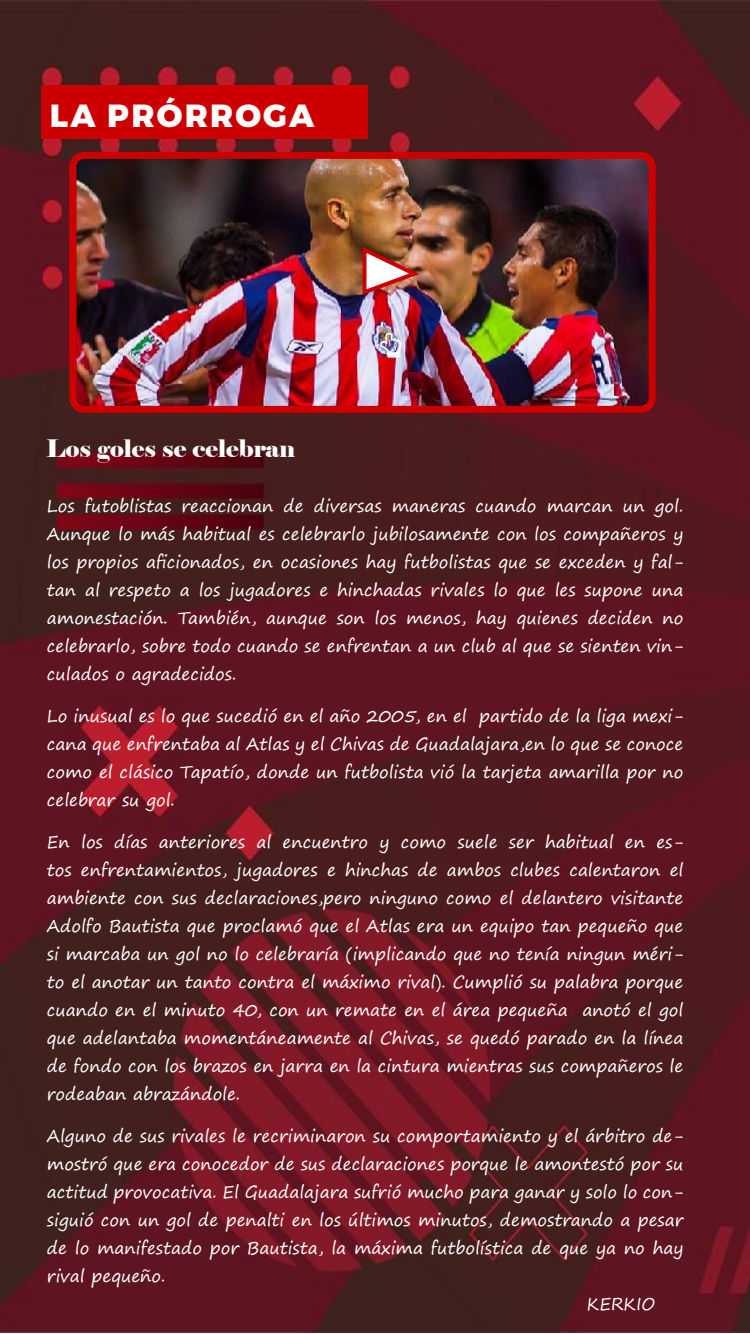
<style>
.page{position:relative;width:750px;height:1334px;background:#fff}
.page>*{position:absolute;margin:0;border:0;box-sizing:border-box;transform-origin:0 0}
.t1{font:800 32px "Montserrat";letter-spacing:.07em;color:#fff}
.t2{font:24px "Elephant";color:#fff}
.t3{font:17px/28px "Segoe Print";color:#fff;text-align:justify}
</style>
<div class="page">
<img style="left:0;top:0;width:750px;height:1333px">
<div style="left:41px;top:85px;width:327px;height:53px;background:#c00"></div>
<img style="left:77px;top:160px;width:571px;height:245px">
<div style="left:69px;top:152px;width:587px;height:261px;border:7px solid #c00;border-radius:12px"></div>
<img style="left:359px;top:244px;width:65px;height:54px">
<svg style="left:380px;top:332px;width:22px;height:25px"></svg>
<h1 class="t1" style="left:50px;top:96px;width:266px">LA PRÓRROGA</h1>
<h2 class="t2" style="left:46px;top:433px;width:250px">Los goles se celebran</h2>
<p class="t3" style="left:47px;top:491px;width:638px">Los futoblistas reaccionan de diversas maneras cuando marcan un gol.<br>Aunque lo más habitual es celebrarlo jubilosamente con los compañeros y los propios aficionados, en ocasiones hay futbolistas que se exceden y fal&shy;tan al respeto a los jugadores e hinchadas rivales lo que les supone una amonestación. También, aunque son los menos, hay quienes deciden no celebrarlo, sobre todo cuando se enfrentan a un club al que se sienten vin&shy;culados o agradecidos.</p>
<p class="t3" style="left:47px;top:701px;width:638px">Lo inusual es lo que sucedió en el año 2005, en el partido de la liga mexi&shy;cana que enfrentaba al Atlas y el Chivas de Guadalajara,en lo que se conoce como el clásico Tapatío, donde un futbolista vió la tarjeta amarilla por no celebrar su gol.</p>
<p class="t3" style="left:47px;top:828px;width:638px">En los días anteriores al encuentro y como suele ser habitual en es&shy;tos enfrentamientos, jugadores e hinchas de ambos clubes calentaron el ambiente con sus declaraciones,pero ninguno como el delantero visitante Adolfo Bautista que proclamó que el Atlas era un equipo tan pequeño que si marcaba un gol no lo celebraría (implicando que no tenía ningun méri&shy;to el anotar un tanto contra el máximo rival). Cumplió su palabra porque cuando en el minuto 40, con un remate en el área pequeña anotó el gol que adelantaba momentáneamente al Chivas, se quedó parado en la línea de fondo con los brazos en jarra en la cintura mientras sus compañeros le rodeaban abrazándole.</p>
<p class="t3" style="left:47px;top:1122px;width:638px">Alguno de sus rivales le recriminaron su comportamiento y el árbitro de-</p>
<p class="t3" style="left:47px;top:1150px;width:638px">mostró que era conocedor de sus declaraciones porque le amontestó por su</p>
<p class="t3" style="left:47px;top:1178px;width:638px">actitud provocativa. El Guadalajara sufrió mucho para ganar y solo lo con-</p>
<p class="t3" style="left:47px;top:1206px;width:638px">siguió con un gol de penalti en los últimos minutos, demostrando a pesar</p>
<p class="t3" style="left:47px;top:1234px;width:638px">de lo manifestado por Bautista, la máxima futbolística de que ya no hay</p>
<p class="t3" style="left:47px;top:1262px;width:120px">rival pequeño.</p>
<p class="t3" style="left:587px;top:1290px;width:70px">KERKIO</p>
</div>
